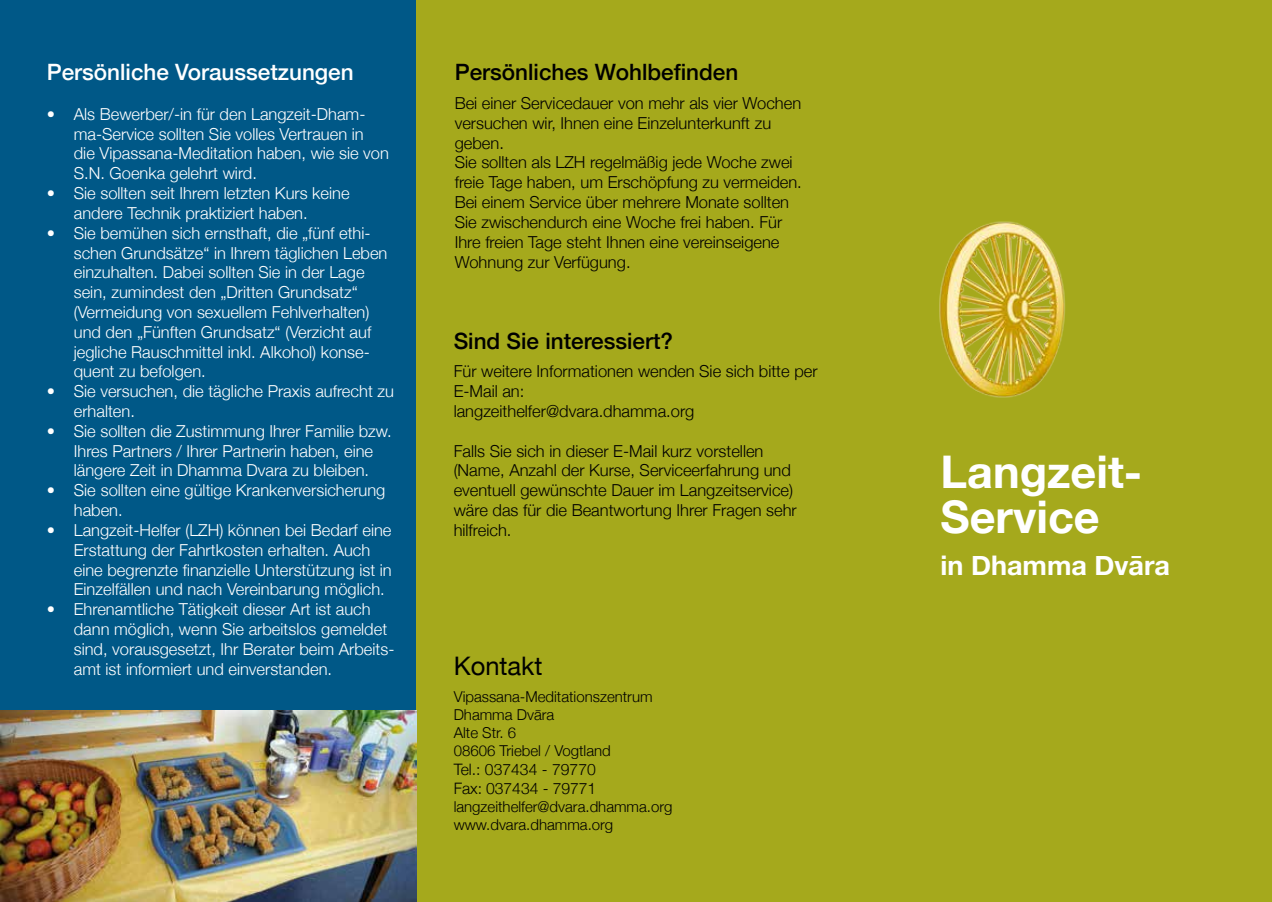
<style>
.page{position:relative;width:1272px;height:902px;background:#fff}
.page>*{position:absolute;margin:0;border:0;box-sizing:border-box;transform-origin:0 0}
.t1{font:700 45px/45px "Helvetica Neue";color:#fff}
.t2{font:700 27px "Helvetica Neue";color:#fff}
.t3{font:25.5px "Helvetica Neue";color:#000}
.t4{font:500 22.5px "Helvetica Neue";color:#000}
.t5{font:500 22.5px "Helvetica Neue";color:#fff}
.t6{font:300 16.5px/19.8px "Helvetica Neue";color:#fff}
.t7{font:300 16.5px/19.8px "Helvetica Neue";color:#000}
.t8{font:300 15.75px/18.9px "Helvetica Neue";letter-spacing:-.005em;color:#000}
.t9{font:300 15px/18px "Helvetica Neue";color:#000}
</style>
<div class="page">
<div style="left:0;top:0;width:417px;height:901px;background:#005887"></div>
<div style="left:417px;top:0;width:854px;height:901px;background:#a5a91c"></div>
<img style="left:939px;top:221px;width:127px;height:177px">
<img style="left:0;top:710px;width:417px;height:191px">
<h3 class="t5" style="left:47px;top:54px;width:308px">Persönliche Voraussetzungen</h3>
<p class="t6" style="left:74px;top:103px;width:316px;text-indent:-27px">• Als Bewerber/-in für den Langzeit-Dham&shy;ma-Service sollten Sie volles Vertrauen in<br>die Vipassana-Meditation haben, wie sie von S.N. Goenka gelehrt wird.</p>
<p class="t6" style="left:74px;top:182px;width:277px;text-indent:-27px">• Sie sollten seit Ihrem letzten Kurs keine andere Technik praktiziert haben.</p>
<p class="t6" style="left:74px;top:222px;width:315px;text-indent:-27px">• Sie bemühen sich ernsthaft, die „fünf ethi&shy;schen Grundsätze“ in Ihrem täglichen Leben einzuhalten. Dabei sollten Sie in der Lage sein, zumindest den „Dritten Grundsatz“ (Vermeidung von sexuellem Fehlverhalten) und den „Fünften Grundsatz“ (Verzicht auf jegliche Rauschmittel inkl. Alkohol) konse&shy;quent zu befolgen.</p>
<p class="t6" style="left:74px;top:380px;width:322px;text-indent:-27px">• Sie versuchen, die tägliche Praxis aufrecht zu erhalten.</p>
<p class="t6" style="left:47px;top:420px;width:346px;text-align:center">• Sie sollten die Zustimmung Ihrer Familie bzw.<br>Ihres Partners / Ihrer Partnerin haben, eine längere Zeit in Dhamma Dvara zu bleiben.</p>
<p class="t6" style="left:74px;top:479px;width:313px;text-indent:-27px">• Sie sollten eine gültige Krankenversicherung haben.</p>
<p class="t6" style="left:74px;top:519px;width:319px;text-indent:-27px">• Langzeit-Helfer (LZH) können bei Bedarf eine Erstattung der Fahrtkosten erhalten. Auch eine begrenzte finanzielle Unterstützung ist in Einzelfällen und nach Vereinbarung möglich.</p>
<p class="t6" style="left:74px;top:598px;width:322px;text-indent:-27px">• Ehrenamtliche Tätigkeit dieser Art ist auch dann möglich, wenn Sie arbeitslos gemeldet sind, vorausgesetzt, Ihr Berater beim Arbeits&shy;amt ist informiert und einverstanden.</p>
<h3 class="t4" style="left:455px;top:54px;width:285px">Persönliches Wohlbefinden</h3>
<p class="t7" style="left:455px;top:92px;width:348px">Bei einer Servicedauer von mehr als vier Wochen versuchen wir, Ihnen eine Einzelunterkunft zu geben.<br>Sie sollten als LZH regelmäßig jede Woche zwei freie Tage haben, um Erschöpfung zu vermeiden.<br>Bei einem Service über mehrere Monate sollten Sie zwischendurch eine Woche frei haben. Für Ihre freien Tage steht Ihnen eine vereinseigene Wohnung zur Verfügung.</p>
<h3 class="t4" style="left:453px;top:322px;width:221px">Sind Sie interessiert?</h3>
<p class="t7" style="left:453px;top:360px;width:365px">Für weitere Informationen wenden Sie sich bitte per<br>E-Mail an:<br>langzeithelfer@dvara.dhamma.org</p>
<p class="t7" style="left:453px;top:439px;width:344px">Falls Sie sich in dieser E-Mail kurz vorstellen (Name, Anzahl der Kurse, Serviceerfahrung und eventuell gewünschte Dauer im Langzeitservice) wäre das für die Beantwortung Ihrer Fragen sehr hilfreich.</p>
<h1 class="t1" style="left:940px;top:450px;width:203px">Langzeit-<br>Service</h1>
<h2 class="t2" style="left:940px;top:544px;width:231px">in Dhamma Dvāra</h2>
<h3 class="t3" style="left:453px;top:647px;width:90px">Kontakt</h3>
<p class="t9" style="left:453px;top:686px;width:200px">Vipassana-Meditationszentrum<br>Dhamma Dvāra<br>Alte Str. 6<br>08606 Triebel / Vogtland</p>
<p class="t8" style="left:453px;top:758px;width:144px">Tel.: 037434 - 79770<br>Fax: 037434 - 79771</p>
<p class="t9" style="left:453px;top:796px;width:220px">langzeithelfer@dvara.dhamma.org www.dvara.dhamma.org</p>
</div>
